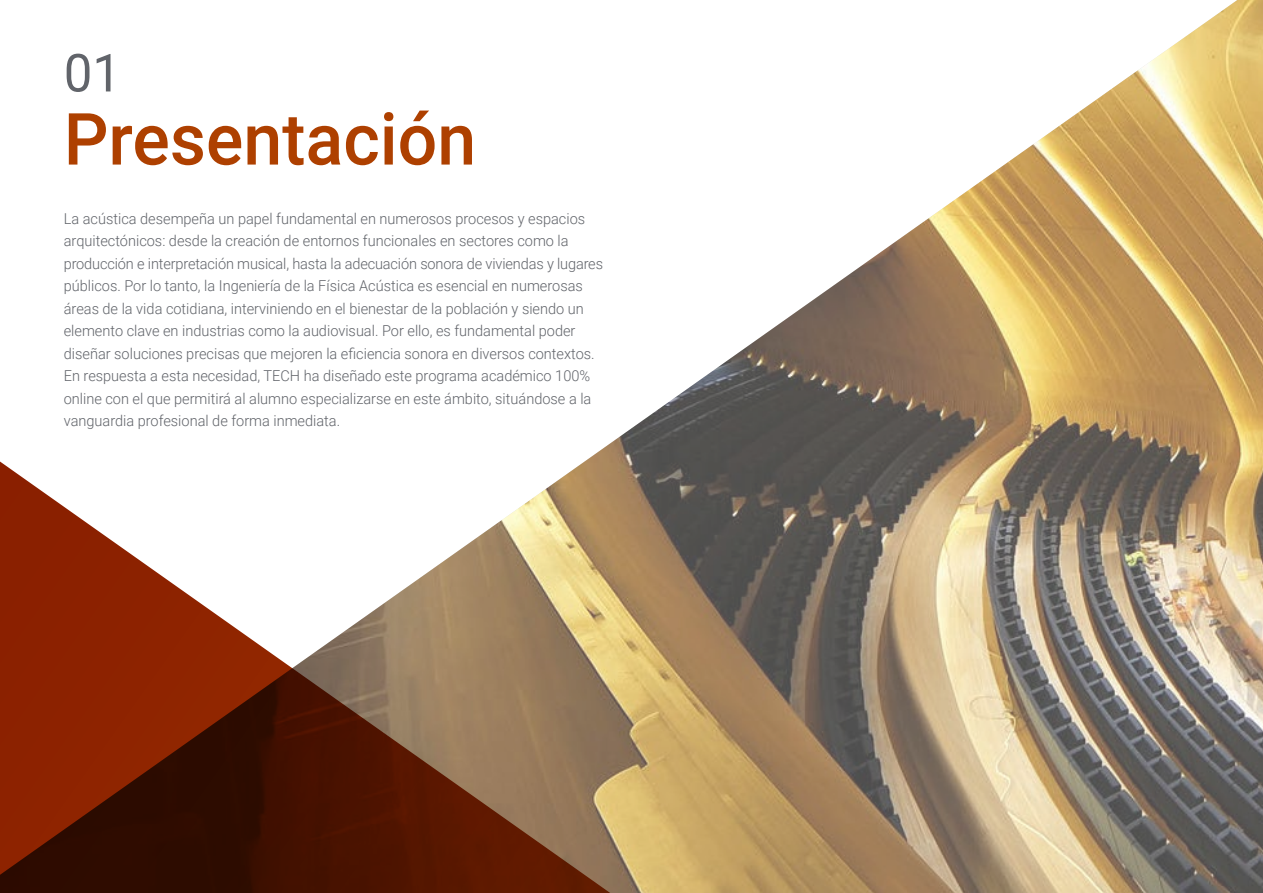
<style>
.page{position:relative;width:1263px;height:893px;background:#fff}
.page>*{position:absolute;margin:0;border:0;box-sizing:border-box;transform-origin:0 0}
.t1{font:500 72px "Roboto";color:#ae4000}
.t2{font:52.5px "Roboto";color:#61646a}
.t3{font:300 15px/22.5px "Roboto";color:#61646a}
</style>
<div class="page">
<img style="left:606px;top:0;width:657px;height:893px">
<svg style="left:0;top:446px;width:640px;height:447px"></svg>
<h2 class="t2" style="left:64px;top:36px;width:59px">01</h2>
<h1 class="t1" style="left:64px;top:89px;width:414px">Presentación</h1>
<p class="t3" style="left:64px;top:207px;width:541px">La acústica desempeña un papel fundamental en numerosos procesos y espacios arquitectónicos: desde la creación de entornos funcionales en sectores como la producción e interpretación musical, hasta la adecuación sonora de viviendas y lugares públicos. Por lo tanto, la Ingeniería de la Física Acústica es esencial en numerosas áreas de la vida cotidiana, interviniendo en el bienestar de la población y siendo un elemento clave en industrias como la audiovisual. Por ello, es fundamental poder diseñar soluciones precisas que mejoren la eficiencia sonora en diversos contextos.<br>En respuesta a esta necesidad, TECH ha diseñado este programa académico 100% online con el que permitirá al alumno especializarse en este ámbito, situándose a la vanguardia profesional de forma inmediata.</p>
</div>
